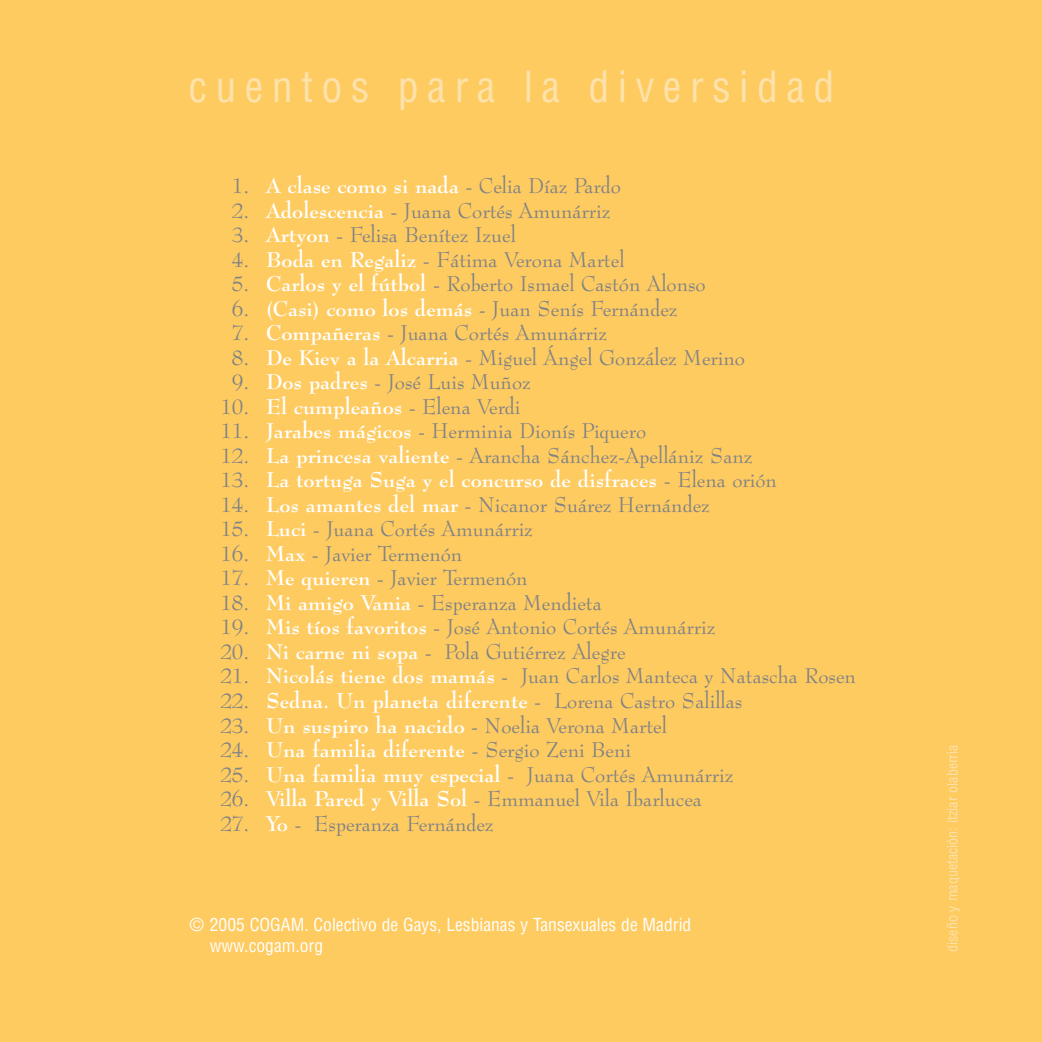
<style>
.page{position:relative;width:1042px;height:1042px;background:#fff}
.page>*{position:absolute;margin:0;border:0;box-sizing:border-box;transform-origin:0 0}
.t1{font:condensed 42px "Helvetica";letter-spacing:.2em;color:#fee2ac}
.t2{font:21px "Bernhard Modern BT";color:#808285}
.t3{font:700 21px "Bernhard Modern BT";color:#fff}
.t4{font:condensed 17.5px/21px "Helvetica";color:#fff}
.t5{font:condensed 14px "Helvetica";color:#fee2ac}
.s1{font-weight:700;color:#fff}
.s2{font-weight:400;color:#808285}
</style>
<div class="page">
<div style="left:0;top:0;width:1041px;height:1041px;background:#fecb61"></div>
<h1 class="t1" style="left:188px;top:71px;width:647px">cuentos para la diversidad</h1>
<p class="t2" style="left:232px;top:176px;width:390px">1. <span class="s1">A clase como si nada</span> - Celia Díaz Pardo</p>
<p class="t2" style="left:232px;top:200px;width:380px">2. <span class="s1">Adolescencia</span> - Juana Cortés Amunárriz</p>
<p class="t2" style="left:232px;top:225px;width:285px">3. <span class="s1">Artyon</span> - Felisa Benítez Izuel</p>
<p class="t2" style="left:232px;top:249px;width:394px">4. <span class="s1">Boda en Regaliz</span> - Fátima Verona Martel</p>
<p class="t2" style="left:232px;top:274px;width:475px">5. <span class="s1">Carlos y el fútbol</span> - Roberto Ismael Castón Alonso</p>
<p class="t2" style="left:232px;top:298px;width:447px">6. <span class="s1">(Casi) como los demás</span> - Juan Senís Fernández</p>
<p class="t2" style="left:232px;top:323px;width:376px">7. <span class="s1">Compañeras</span> - Juana Cortés Amunárriz</p>
<p class="t2" style="left:232px;top:347px;width:514px">8. <span class="s1">De Kiev a la Alcarria</span> - Miguel Ángel González Merino</p>
<p class="t2" style="left:232px;top:372px;width:300px">9. <span class="s1">Dos padres</span> - José Luis Muñoz</p>
<p class="t2" style="left:220px;top:396px;width:301px">10. <span class="s1">El cumpleaños</span> - Elena Verdi</p>
<p class="t2" style="left:220px;top:421px;width:427px">11. <span class="s1">Jarabes mágicos</span> - Herminia Dionís Piquero</p>
<p class="t2" style="left:220px;top:445px;width:533px">12. <span class="s1">La princesa valiente</span> - Arancha Sánchez-Apellániz Sanz</p>
<p class="t3" style="left:220px;top:470px;width:558px"><span class="s2">13.</span> La tortuga Suga y el concurso de disfraces <span class="s2">- Elena orión</span></p>
<p class="t2" style="left:220px;top:494px;width:491px">14. <span class="s1">Los amantes del mar</span> - Nicanor Suárez Hernández</p>
<p class="t2" style="left:220px;top:519px;width:314px">15. <span class="s1">Luci</span> - Juana Cortés Amunárriz</p>
<p class="t2" style="left:220px;top:543px;width:243px">16. <span class="s1">Max</span> - Javier Termenón</p>
<p class="t2" style="left:220px;top:568px;width:309px">17. <span class="s1">Me quieren</span> - Javier Termenón</p>
<p class="t2" style="left:220px;top:592px;width:383px">18. <span class="s1">Mi amigo Vania</span> - Esperanza Mendieta</p>
<p class="t2" style="left:220px;top:617px;width:496px">19. <span class="s1">Mis tíos favoritos</span> - José Antonio Cortés Amunárriz</p>
<p class="t2" style="left:220px;top:641px;width:406px">20. <span class="s1">Ni carne ni sopa</span> - Pola Gutiérrez Alegre</p>
<p class="t2" style="left:220px;top:666px;width:637px">21. <span class="s1">Nicolás tiene dos mamás</span> - Juan Carlos Manteca y Natascha Rosen</p>
<p class="t2" style="left:220px;top:690px;width:523px">22. <span class="s1">Sedna. Un planeta diferente</span> - Lorena Castro Salillas</p>
<p class="t2" style="left:220px;top:715px;width:448px">23. <span class="s1">Un suspiro ha nacido</span> - Noelia Verona Martel</p>
<p class="t3" style="left:220px;top:739px;width:412px"><span class="s2">24.</span> Una familia diferente <span class="s2">- Sergio Zeni Beni</span></p>
<p class="t2" style="left:220px;top:764px;width:514px">25. <span class="s1">Una familia muy especial</span> - Juana Cortés Amunárriz</p>
<p class="t2" style="left:220px;top:788px;width:483px">26. <span class="s1">Villa Pared y Villa Sol</span> - Emmanuel Vila Ibarlucea</p>
<p class="t2" style="left:220px;top:813px;width:274px">27. <span class="s1">Yo</span> - Esperanza Fernández</p>
<p class="t4" style="left:210px;top:915px;width:483px;text-indent:-20px">© 2005 COGAM. Colectivo de Gays, Lesbianas y Tansexuales de Madrid www.cogam.org</p>
<p class="t5" style="left:946px;top:951px;width:209px;rotate:-90deg">diseño y maquetación: itziar olaberria</p>
</div>
